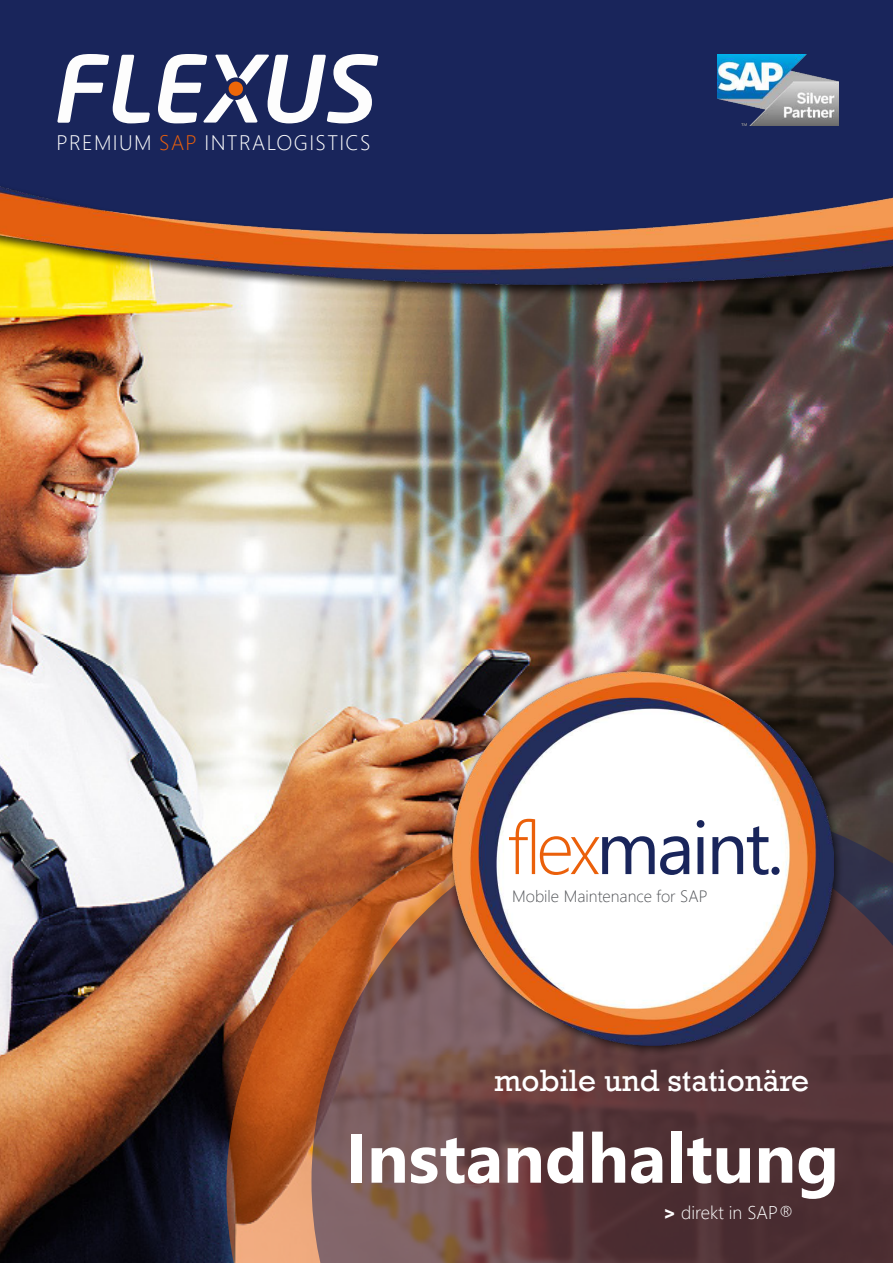
<style>
.page{position:relative;width:893px;height:1263px;background:#fff}
.page>*{position:absolute;margin:0;border:0;box-sizing:border-box;transform-origin:0 0}
.t1{font:73.95px "Segoe UI";letter-spacing:-.04em;color:#19255b}
.t2{font:700 69px "Segoe UI";color:#fff}
.t3{font:31.5px "Rockwell";color:#fff}
.t4{font:300 21px "Segoe UI";letter-spacing:.065em;color:#fff}
.t5{font:300 18.3px "Segoe UI";color:#fff}
.t6{font:300 16.35px "Segoe UI";color:#54565a}
.s1{color:#eb600a}
.s2{font-weight:300;color:#eb600a}
.s3{font-family:"Segoe UI Black";font-weight:400}
</style>
<div class="page">
<img style="left:0;top:298px;width:893px;height:965px">
<div style="left:0;top:0;width:893px;height:234px;background:#19255b"></div>
<div style="left:0;top:182px;width:893px;height:116px;background:#000;opacity:.75"></div>
<img style="left:0;top:182px;width:893px;height:102px">
<svg style="left:57px;top:54px;width:321px;height:69px"></svg>
<svg style="left:226px;top:811px;width:85px;height:452px;background:#bb6b3f"></svg>
<svg style="left:311px;top:804px;width:582px;height:459px;background:#6e453f"></svg>
<img style="left:718px;top:54px;width:121px;height:71px">
<div style="left:446px;top:665px;width:398px;height:392px;background:#000;opacity:.75"></div>
<img style="left:453px;top:672px;width:380px;height:374px">
<p class="t4" style="left:56px;top:131px;width:316px">PREMIUM <span class="s1">SAP</span> INTRALOGISTICS</p>
<h1 class="t1" style="left:508px;top:819px;width:277px"><span class="s2">flex</span>maint.</h1>
<p class="t6" style="left:512px;top:881px;width:197px">Mobile Maintenance for SAP</p>
<h3 class="t3" style="left:494px;top:1069px;width:317px">mobile und stationäre</h3>
<h2 class="t2" style="left:345px;top:1131px;width:495px">Instandhaltung</h2>
<p class="t5" style="left:663px;top:1195px;width:133px"><span class="s3">&gt;</span> direkt in SAP®</p>
</div>
